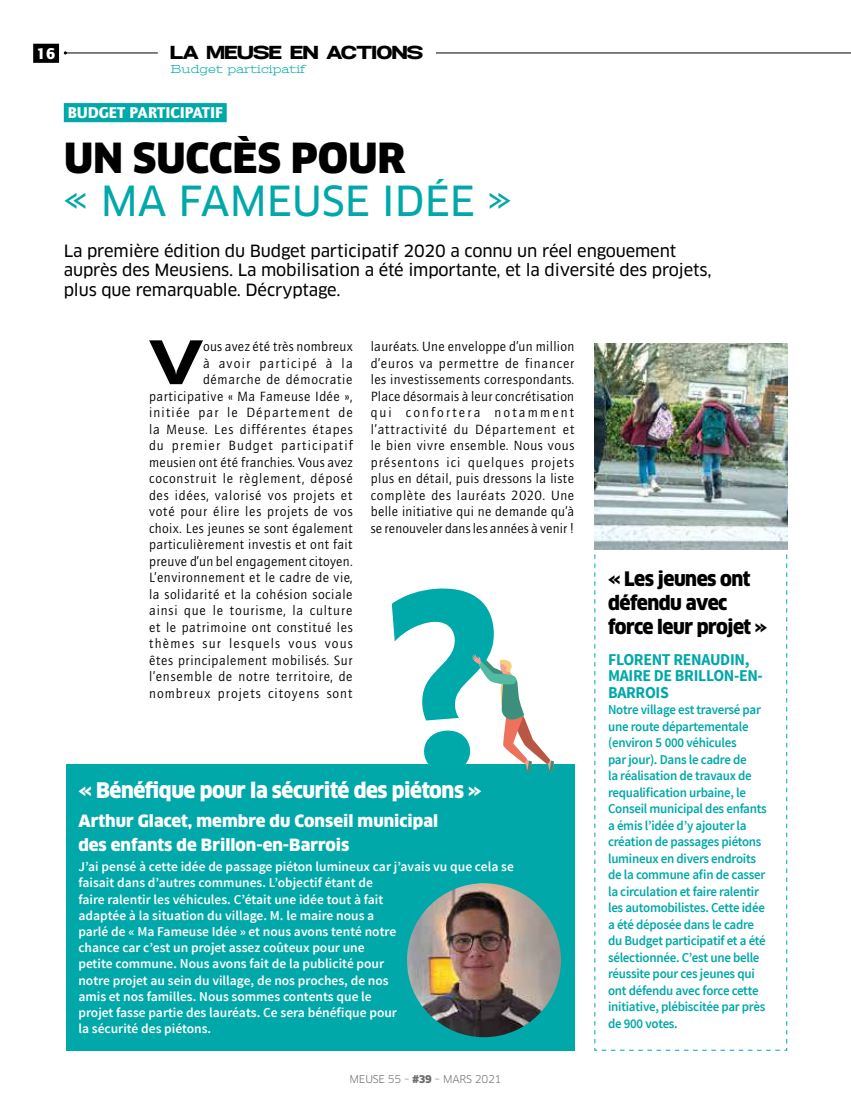
<style>
.page{position:relative;width:851px;height:1106px;background:#fff}
.page>*{position:absolute;margin:0;border:0;box-sizing:border-box;transform-origin:0 0}
.t1{font:900 54.75px "Specify Expanded";color:#000}
.t2{font:40.5px "Clan OT News";color:#00a8a9}
.t3{font:900 40.5px "Clan OT";color:#000}
.t4{font:900 21px "Clan OT";letter-spacing:-.02em;color:#fff;scale:.96 1}
.t5{font:900 19.5px/24px "Clan OT";letter-spacing:-.025em;color:#000;scale:.96 1}
.t6{font:16.5px/19.5px "Clan OT News";letter-spacing:-.01em;color:#000}
.t7{font:900 16.5px/24px "Clan OT";color:#fff}
.t8{font:700 16.5px/16.5px "Source Sans Pro";letter-spacing:-.02em;color:#00a8a9;scale:.96 1}
.t9{font:900 16.5px "Specify Expanded";color:#000}
.t10{font:900 15.75px "AT Quay Sans";letter-spacing:-.01em;color:#fff}
.t11{font:13.5px/16.5px "AT Quay Sans";letter-spacing:.045em;color:#000;text-align:right}
.t12{font:600 13.5px/16.2px "Source Sans Pro";color:#fff}
.t13{font:600 13.5px/16.5px "Source Sans Pro";letter-spacing:-.02em;color:#00a8a9;scale:.96 1}
.t14{font:12px "Stint Ultra Expanded";color:#00a8a9}
.t15{font:10.5px "Clan OT";letter-spacing:-.02em;color:#706f6f}
.s1{font-weight:900}
</style>
<div class="page">
<hr style="left:65px;top:53px;width:785px;height:1px;background:#000">
<div style="left:33px;top:44px;width:26px;height:19px;background:#000"></div>
<div style="left:158px;top:33px;width:278px;height:30px;background:#fff"></div>
<div style="left:64px;top:103px;width:163px;height:19px;background:#00a8a9"></div>
<div style="left:66px;top:764px;width:508px;height:286px;background:#00a8a9"></div>
<svg style="left:594px;top:549px;width:193px;height:502px"></svg>
<img style="left:407px;top:883px;width:154px;height:154px;border-radius:77px">
<img style="left:594px;top:343px;width:193px;height:206px">
<svg style="left:392px;top:588px;width:161px;height:184px"></svg>
<p class="t10" style="left:36px;top:44px;width:21px">16</p>
<p class="t9" style="left:170px;top:41px;width:254px">LA MEUSE EN ACTIONS</p>
<p class="t14" style="left:170px;top:62px;width:136px">Budget participatif</p>
<p class="t10" style="left:68px;top:103px;width:157px">BUDGET PARTICIPATIF</p>
<h2 class="t3" style="left:64px;top:133px;width:343px">UN SUCCÈS POUR</h2>
<h2 class="t2" style="left:64px;top:177px;width:449px">« MA FAMEUSE IDÉE »</h2>
<p class="t6" style="left:64px;top:241px;width:649px">La première édition du Budget participatif 2020 a connu un réel engouement auprès des Meusiens. La mobilisation a été importante, et la diversité des projets, plus que remarquable. Décryptage.</p>
<h1 class="t1" style="left:150px;top:325px;width:53px">V</h1>
<p class="t11" style="left:149px;top:338px;width:205px">ous avez été très nombreux<br>à avoir participé à la démarche de démocratie participative « Ma Fameuse Idée », initiée par le Département de la Meuse. Les différentes étapes du premier Budget participatif meusien ont été franchies. Vous avez coconstruit le règlement, déposé des idées, valorisé vos projets et voté pour élire les projets de vos choix. Les jeunes se sont également particulièrement investis et ont fait preuve d’un bel engagement citoyen.<br>L’environnement et le cadre de vie, la solidarité et la cohésion sociale ainsi que le tourisme, la culture et le patrimoine ont constitué les thèmes sur lesquels vous vous êtes principalement mobilisés. Sur l’ensemble de notre territoire, de nombreux projets citoyens sont</p>
<p class="t11" style="left:371px;top:338px;width:205px;text-align:justify">lauréats. Une enveloppe d’un million d’euros va permettre de financer les investissements correspondants.<br>Place désormais à leur concrétisation qui confortera notamment l’attractivité du Département et le bien vivre ensemble. Nous vous présentons ici quelques projets plus en détail, puis dressons la liste complète des lauréats 2020. Une belle initiative qui ne demande qu’à se renouveler dans les années à venir !</p>
<h3 class="t4" style="left:78px;top:778px;width:421px">« Bénéfique pour la sécurité des piétons »</h3>
<p class="t7" style="left:78px;top:808px;width:361px">Arthur Glacet, membre du Conseil municipal des enfants de Brillon-en-Barrois</p>
<p class="t12" style="left:78px;top:859px;width:437px">J’ai pensé à cette idée de passage piéton lumineux car j’avais vu que cela se faisait dans d’autres communes. L’objectif étant de<br>faire ralentir les véhicules. C’était une idée tout à fait<br>adaptée à la situation du village. M. le maire nous a<br>parlé de « Ma Fameuse Idée » et nous avons tenté notre<br>chance car c’est un projet assez coûteux pour une<br>petite commune. Nous avons fait de la publicité pour<br>notre projet au sein du village, de nos proches, de nos<br>amis et nos familles. Nous sommes contents que le<br>projet fasse partie des lauréats. Ce sera bénéfique pour<br>la sécurité des piétons.</p>
<p class="t15" style="left:349px;top:1073px;width:153px">MEUSE 55 – <span class="s1">#39</span> – MARS 2021</p>
<h3 class="t5" style="left:608px;top:567px;width:167px">« Les jeunes ont défendu avec force leur projet »</h3>
<p class="t8" style="left:608px;top:651px;width:163px">FLORENT RENAUDIN,<br>MAIRE DE BRILLON-EN-<br>BARROIS</p>
<p class="t13" style="left:608px;top:702px;width:167px">Notre village est traversé par une route départementale (environ 5 000 véhicules<br>par jour). Dans le cadre de<br>la réalisation de travaux de requalification urbaine, le<br>Conseil municipal des enfants a émis l’idée d’y ajouter la création de passages piétons lumineux en divers endroits de la commune afin de casser la circulation et faire ralentir les automobilistes. Cette idée a été déposée dans le cadre du Budget participatif et a été sélectionnée. C’est une belle réussite pour ces jeunes qui ont défendu avec force cette initiative, plébiscitée par près de 900 votes.</p>
</div>
